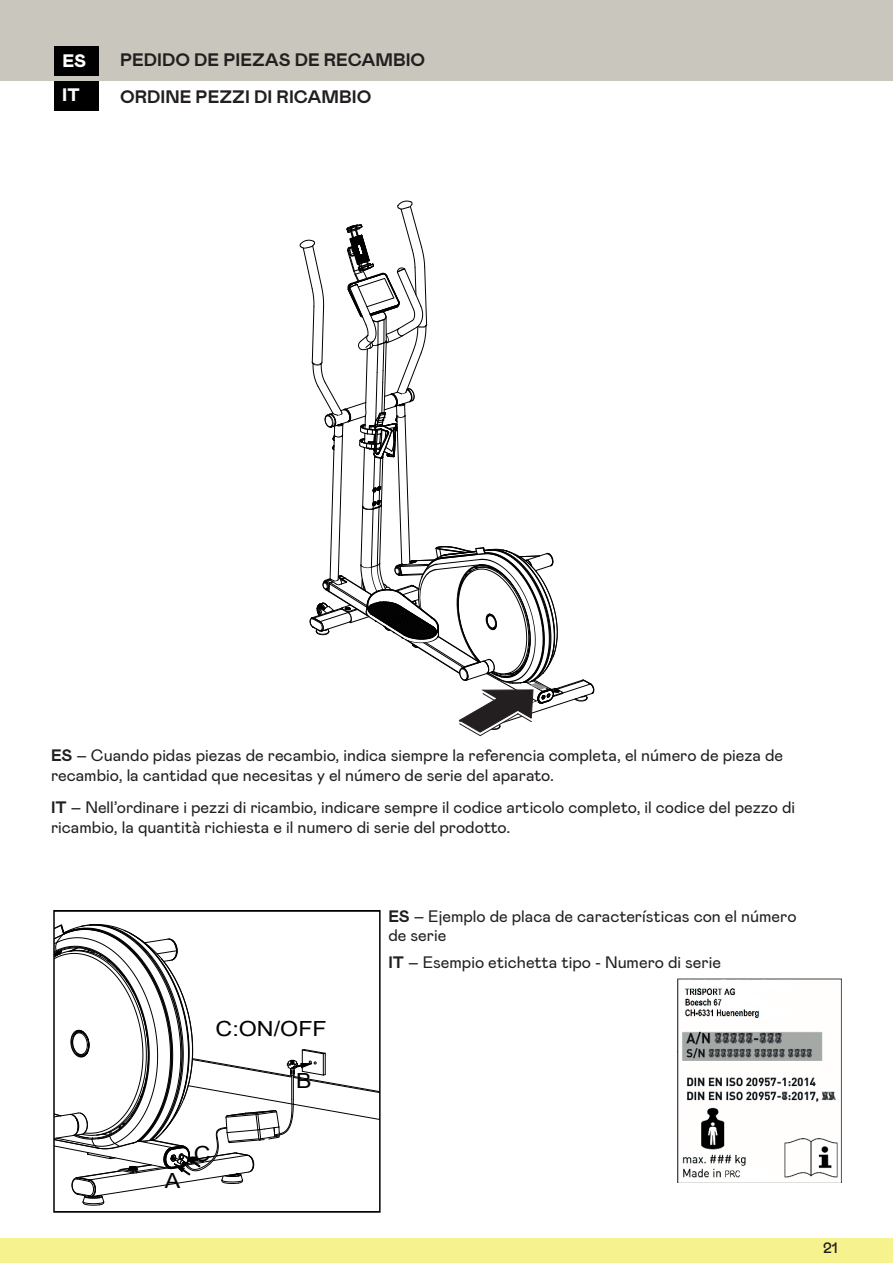
<style>
.page{position:relative;width:893px;height:1263px;background:#fff}
.page>*{position:absolute;margin:0;border:0;box-sizing:border-box;transform-origin:0 0}
.t1{font:20.85px "Arial";color:#000001;scale:1.12 1}
.t2{font:700 18px "Mabry";color:#231f20}
.t3{font:900 18px/34.3px "Mabry";color:#fff}
.t4{font:16.5px/19.8px "Mabry";color:#231f20}
.t5{font:500 15px "Mabry";color:#231f20}
.s1{font-weight:700}
</style>
<div class="page">
<div style="left:0;top:0;width:893px;height:81px;background:#c9c6bd"></div>
<div style="left:0;top:1238px;width:893px;height:25px;background:#f6f28d"></div>
<img style="left:677px;top:978px;width:165px;height:205px">
<svg style="left:56px;top:924px;width:322px;height:281px"></svg>
<div style="left:53px;top:910px;width:328px;height:303px;border:2px solid #000"></div>
<div style="left:54px;top:47px;width:45px;height:29px;background:#000"></div>
<div style="left:54px;top:81px;width:45px;height:30px;background:#000"></div>
<svg style="left:300px;top:201px;width:295px;height:536px"></svg>
<p class="t3" style="left:62px;top:43px;width:25px">ES<br>IT</p>
<p class="t2" style="left:120px;top:47px;width:307px">PEDIDO DE PIEZAS DE RECAMBIO</p>
<p class="t2" style="left:120px;top:84px;width:253px">ORDINE PEZZI DI RICAMBIO</p>
<p class="t4" style="left:51px;top:744px;width:734px"><span class="s1">ES</span> – Cuando pidas piezas de recambio, indica siempre la referencia completa, el número de pieza de recambio, la cantidad que necesitas y el número de serie del aparato.</p>
<p class="t4" style="left:51px;top:797px;width:746px"><span class="s1">IT</span> – Nell’ordinare i pezzi di ricambio, indicare sempre il codice articolo completo, il codice del pezzo di ricambio, la quantità richiesta e il numero di serie del prodotto.</p>
<p class="t1" style="left:216px;top:1014px;width:101px">C:ON/OFF</p>
<p class="t1" style="left:296px;top:1066px;width:15px">B</p>
<p class="t1" style="left:165px;top:1166px;width:15px">A</p>
<p class="t1" style="left:194px;top:1139px;width:17px">C</p>
<p class="t4" style="left:388px;top:905px;width:410px"><span class="s1">ES</span> – Ejemplo de placa de características con el número de serie</p>
<p class="t4" style="left:388px;top:952px;width:334px"><span class="s1">IT</span> – Esempio etichetta tipo - Numero di serie</p>
<p class="t5" style="left:823px;top:1237px;width:16px">21</p>
</div>
